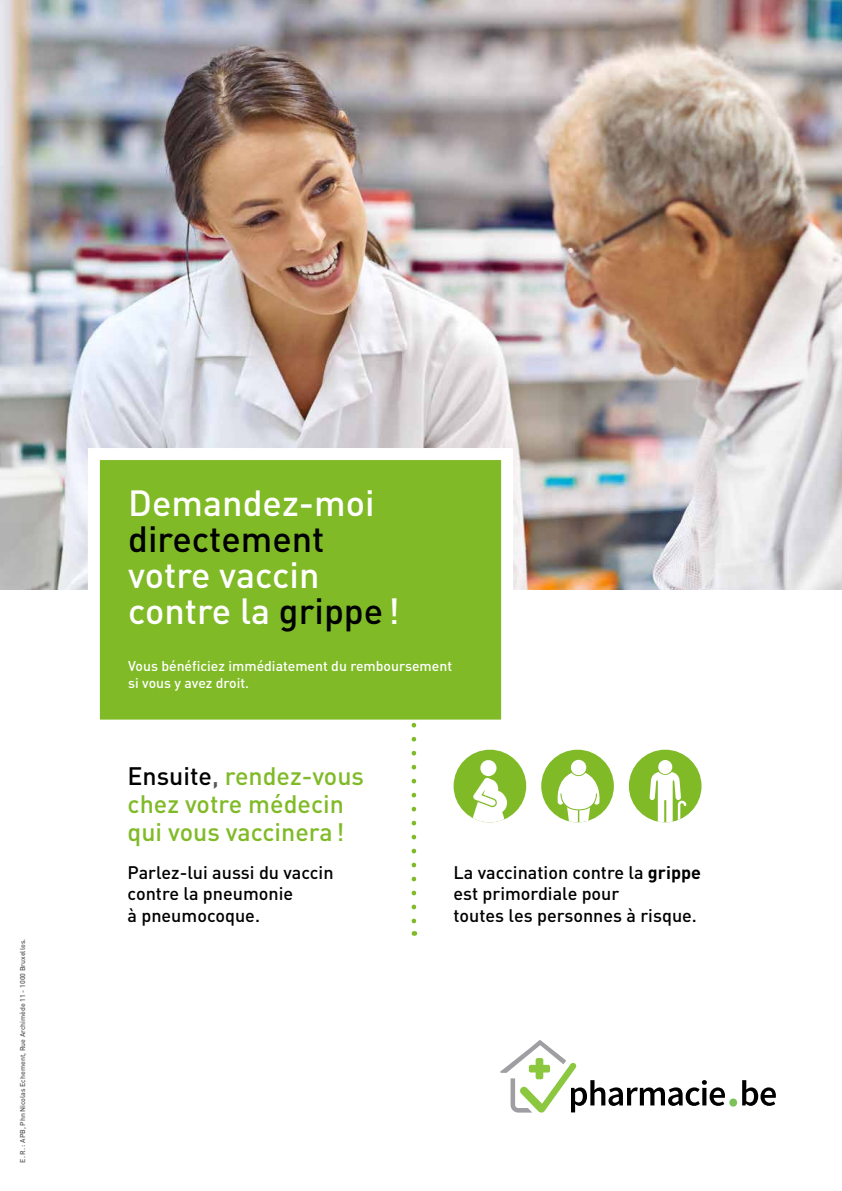
<style>
.page{position:relative;width:842px;height:1191px;background:#fff}
.page>*{position:absolute;margin:0;border:0;box-sizing:border-box;transform-origin:0 0}
.t1{font:500 36px/36px "DINOT";color:#fff}
.t2{font:500 36px "DINOT";color:#000}
.t3{font:500 25px/28px "DINOT";color:#80ba27}
.t4{font:500 18px/21.6px "DINOT";color:#000}
.t5{font:500 14px/16.8px "DINOT";color:#fff}
.t6{font:500 7px "DINOT";color:#575756}
.s1{color:#000}
.s2{color:#575756}
.s3{font-weight:700}
</style>
<div class="page">
<img style="left:0;top:0;width:842px;height:590px">
<div style="left:94px;top:454px;width:413px;height:271px;background:#80ba27"></div>
<div style="left:88px;top:448px;width:425px;height:283px;border:12px solid #fff"></div>
<div style="left:454px;top:749px;width:72px;height:73px;background:#80ba27;border-radius:50%"></div>
<svg style="left:472px;top:760px;width:35px;height:62px"></svg>
<div style="left:541px;top:749px;width:73px;height:73px;background:#80ba27;border-radius:50%"></div>
<div style="left:571px;top:760px;width:15px;height:15px;background:#fff;border-radius:50%"></div>
<svg style="left:557px;top:773px;width:43px;height:49px"></svg>
<div style="left:629px;top:749px;width:72px;height:73px;background:#80ba27;border-radius:50%"></div>
<div style="left:658px;top:760px;width:14px;height:14px;background:#fff;border-radius:50%"></div>
<svg style="left:649px;top:772px;width:37px;height:50px"></svg>
<svg style="left:412px;top:725px;width:4px;height:210px"></svg>
<svg style="left:500px;top:1040px;width:276px;height:72px"></svg>
<p class="t6" style="left:18px;top:1162px;width:225px;rotate:-90deg">E. R. : APB, Phn Nicolas Echement, Rue Archimède 11 - 1000 Bruxelles.</p>
<h1 class="t1" style="left:128px;top:484px;width:248px">Demandez-moi</h1>
<h1 class="t2" style="left:128px;top:516px;width:198px">directement</h1>
<h1 class="t1" style="left:128px;top:556px;width:273px">votre vaccin contre la <span class="s1">grippe</span>!</h1>
<p class="t5" style="left:128px;top:657px;width:325px">Vous bénéficiez immédiatement du remboursement si vous y avez droit.</p>
<h2 class="t3" style="left:128px;top:761px;width:238px"><span class="s1">Ensuite</span><span class="s2">,</span> rendez-vous chez votre médecin qui vous vaccinera!</h2>
<p class="t4" style="left:128px;top:861px;width:208px">Parlez-lui aussi du vaccin contre la pneumonie<br>à pneumocoque.</p>
<p class="t4" style="left:454px;top:861px;width:249px">La vaccination contre la <span class="s3">grippe </span>est primordiale pour<br>toutes les personnes à risque.</p>
</div>
